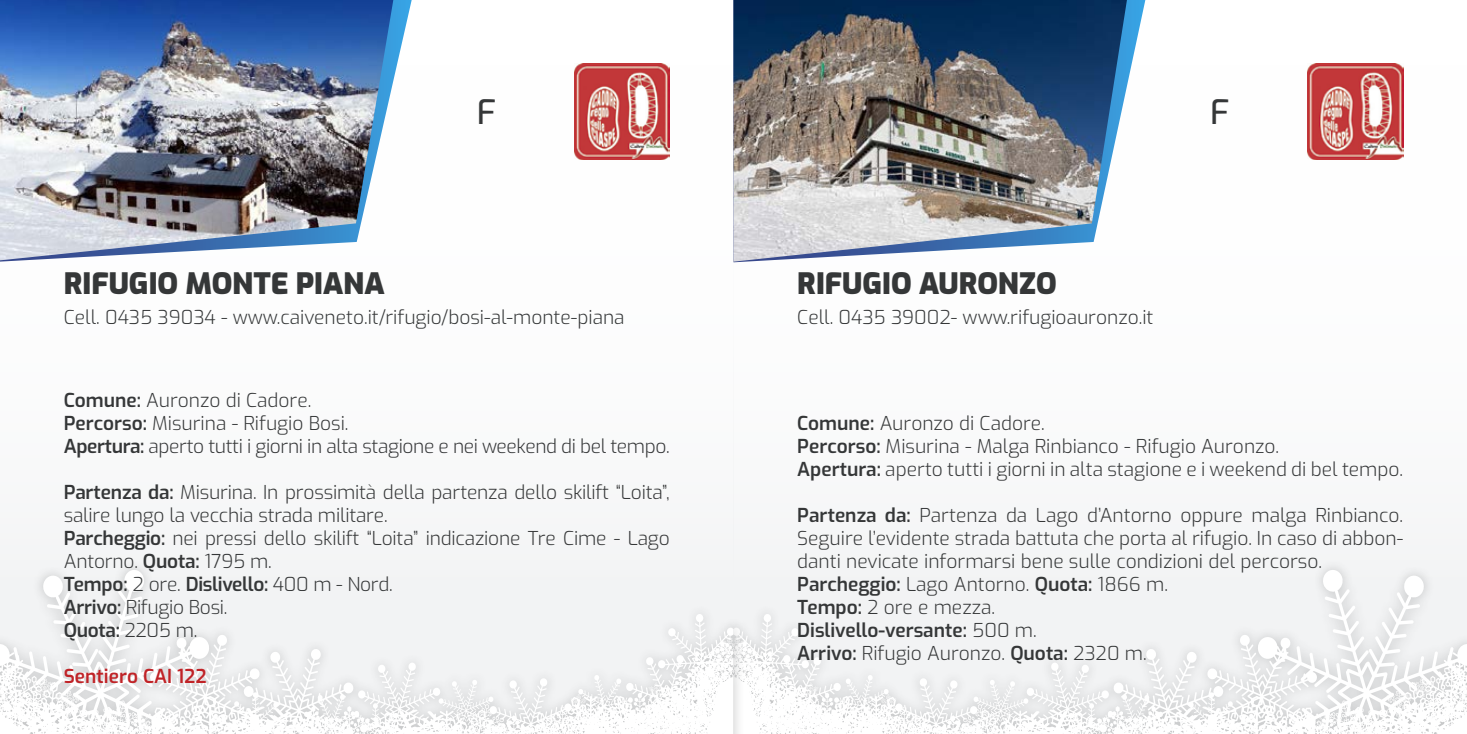
<style>
.page{position:relative;width:1467px;height:734px;background:#fff}
.page>*{position:absolute;margin:0;border:0;box-sizing:border-box;transform-origin:0 0}
.t1{font:500 33.75px "Exo";color:#353738}
.t2{font:900 29.25px "Exo";color:#353738}
.t3{font:300 19.12px/22.9px "Exo";color:#353738}
.t4{font:600 19.12px "Exo";letter-spacing:-.01em;color:#353738}
.t5{font:300 19.12px "Exo";letter-spacing:-.02em;color:#353738}
.t6{font:600 19.12px "Exo";color:#c02327}
.s1{font-weight:600}
.s2{font-weight:300}
</style>
<div class="page">
<div style="left:722px;top:559px;width:745px;height:174px;background:#f3f4f5"></div>
<svg style="left:745px;top:568px;width:722px;height:165px"></svg>
<div style="left:0;top:559px;width:745px;height:174px;background:#f3f4f5"></div>
<svg style="left:0;top:568px;width:733px;height:165px"></svg>
<img style="left:574px;top:64px;width:96px;height:95px">
<svg style="left:0;top:0;width:412px;height:261px"></svg>
<img style="left:0;top:0;width:393px;height:260px">
<svg style="left:733px;top:0;width:412px;height:262px"></svg>
<img style="left:1307px;top:64px;width:96px;height:95px">
<img style="left:733px;top:0;width:394px;height:261px">
<p class="t1" style="left:477px;top:87px;width:21px">F</p>
<p class="t2" style="left:64px;top:262px;width:322px">RIFUGIO MONTE PIANA</p>
<p class="t3" style="left:64px;top:304px;width:562px">Cell. 0435 39034 - www.caiveneto.it/rifugio/bosi-al-monte-piana</p>
<p class="t3" style="left:64px;top:388px;width:249px"><span class="s1">Comune:</span> Auronzo di Cadore.</p>
<p class="t3" style="left:64px;top:411px;width:286px"><span class="s1">Percorso:</span> Misurina - Rifugio Bosi.</p>
<p class="t5" style="left:64px;top:432px;width:607px"><span class="s1">Apertura:</span> aperto tutti i giorni in alta stagione e nei weekend di bel tempo.</p>
<p class="t3" style="left:64px;top:480px;width:607px"><span class="s1">Partenza da:</span> Misurina. In prossimità della partenza dello skilift “Loita”, salire lungo la vecchia strada militare.</p>
<p class="t3" style="left:64px;top:525px;width:607px"><span class="s1">Parcheggio:</span> nei pressi dello skilift “Loita” indicazione Tre Cime - Lago<br>Antorno. <span class="s1">Quota:</span> 1795 m.</p>
<p class="t4" style="left:64px;top:570px;width:330px">Tempo: <span class="s2">2 ore.</span> Dislivello: <span class="s2">400 m - Nord.</span></p>
<p class="t3" style="left:64px;top:594px;width:165px"><span class="s1">Arrivo:</span> Rifugio Bosi.</p>
<p class="t4" style="left:64px;top:616px;width:135px">Quota: <span class="s2">2205 m.</span></p>
<p class="t6" style="left:64px;top:662px;width:145px">Sentiero CAI 122</p>
<p class="t2" style="left:797px;top:262px;width:261px">RIFUGIO AURONZO</p>
<p class="t3" style="left:797px;top:304px;width:358px">Cell. 0435 39002- www.rifugioauronzo.it</p>
<p class="t1" style="left:1210px;top:87px;width:21px">F</p>
<p class="t3" style="left:797px;top:411px;width:249px"><span class="s1">Comune:</span> Auronzo di Cadore.</p>
<p class="t3" style="left:797px;top:434px;width:483px"><span class="s1">Percorso:</span> Misurina - Malga Rinbianco - Rifugio Auronzo.</p>
<p class="t3" style="left:797px;top:457px;width:607px"><span class="s1">Apertura:</span> aperto tutti i giorni in alta stagione e i weekend di bel tempo.</p>
<p class="t3" style="left:797px;top:503px;width:607px;text-align:justify"><span class="s1">Partenza da:</span> Partenza da Lago d’Antorno oppure malga Rinbianco.<br>Seguire l’evidente strada battuta che porta al rifugio. In caso di abbon&shy;danti nevicate informarsi bene sulle condizioni del percorso.</p>
<p class="t3" style="left:797px;top:571px;width:372px"><span class="s1">Parcheggio:</span> Lago Antorno. <span class="s1">Quota:</span> 1866 m.</p>
<p class="t3" style="left:797px;top:594px;width:199px"><span class="s1">Tempo:</span> 2 ore e mezza.</p>
<p class="t4" style="left:797px;top:616px;width:241px">Dislivello-versante: <span class="s2">500 m.</span></p>
<p class="t3" style="left:797px;top:640px;width:351px"><span class="s1">Arrivo:</span> Rifugio Auronzo. <span class="s1">Quota:</span> 2320 m.</p>
</div>
